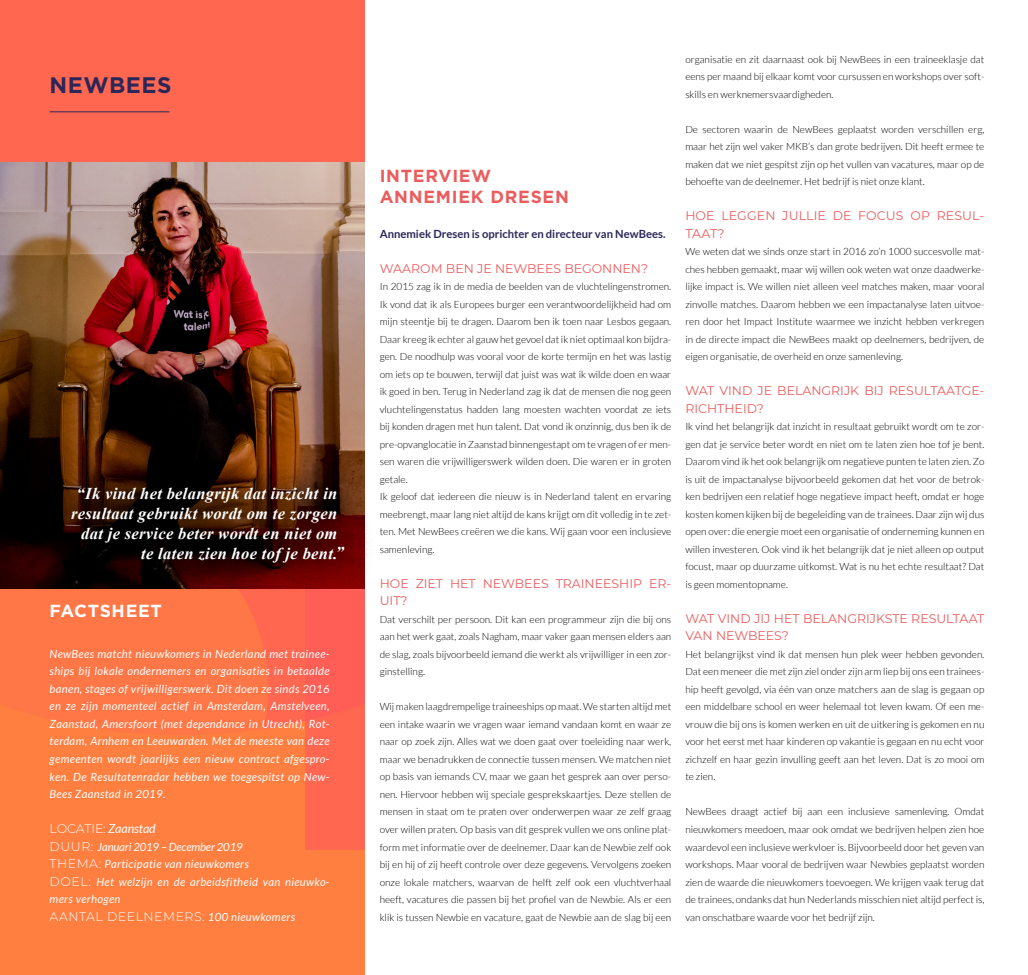
<style>
.page{position:relative;width:1028px;height:975px;background:#fff}
.page>*{position:absolute;margin:0;border:0;box-sizing:border-box;transform-origin:0 0}
.t1{font:700 22.5px "Gotham";letter-spacing:.02em;color:#2b2759}
.t2{font:700 17.5px/21px "Gotham";letter-spacing:.04em;color:#eb5c5d}
.t3{font:700 17.5px "Gotham";letter-spacing:.04em;color:#fff}
.t4{font:italic 700 16.5px "Times New Roman";letter-spacing:.02em;color:#fff}
.t5{font:12.5px/17.5px "Montserrat";color:#eb5c5d}
.t6{font:300 12.5px "Montserrat";letter-spacing:.04em;color:#fff}
.t7{font:300 12.5px "Montserrat";letter-spacing:-.005em;color:#fff}
.t8{font:italic 11.25px/17.5px "Lato";letter-spacing:.03em;color:#fff}
.t9{font:700 11.25px "Lato";color:#2b2759}
.t10{font:300 10px/17.5px "Lato";color:#000;text-align:justify}
.s1{font-family:"Lato";font-weight:400;font-style:italic}
.s2{font-family:"Montserrat";font-weight:300;font-style:normal;font-size:12.5px}
.s3{font-family:"Lato";font-weight:400;font-style:italic;font-size:11.25px}
</style>
<div class="page">
<img style="left:0;top:0;width:365px;height:974px">
<img style="left:0;top:162px;width:365px;height:426px">
<div style="left:40px;top:456px;width:336px;height:138px;background:#000;opacity:.75"></div>
<hr style="left:50px;top:112px;width:119px;height:1px;background:#2b2759">
<h1 class="t1" style="left:50px;top:70px;width:123px">NEWBEES</h1>
<h3 class="t4" style="left:77px;top:482px;width:262px">“Ik vind het belangrijk dat inzicht in</h3>
<h3 class="t4" style="left:71px;top:502px;width:268px">resultaat gebruikt wordt om te zorgen</h3>
<h3 class="t4" style="left:81px;top:522px;width:258px">dat je service beter wordt en niet om</h3>
<h3 class="t4" style="left:141px;top:541px;width:204px">te laten zien hoe tof je bent.”</h3>
<h2 class="t3" style="left:50px;top:598px;width:114px">FACTSHEET</h2>
<p class="t8" style="left:50px;top:645px;width:281px;text-align:justify">NewBees matcht nieuwkomers in Nederland met trainee&shy;ships bij lokale ondernemers en organisaties in betaalde banen, stages of vrijwilligerswerk. Dit doen ze sinds 2016 en ze zijn momenteel actief in Amsterdam, Amstelveen, Zaanstad, Amersfoort (met dependance in Utrecht), Rot&shy;terdam, Arnhem en Leeuwarden. Met de meeste van deze gemeenten wordt jaarlijks een nieuw contract afgespro&shy;ken. De Resultatenradar hebben we toegespitst op New-Bees Zaanstad in 2019.</p>
<p class="t7" style="left:50px;top:820px;width:108px">LOCATIE: <span class="s1">Zaanstad</span></p>
<p class="t8" style="left:50px;top:837px;width:281px"><span class="s2">DUUR:</span> Januari 2019 – December 2019<br><span class="s2">THEMA:</span> Participatie van nieuwkomers<br><span class="s2">DOEL:</span> Het welzijn en de arbeidsfitheid van nieuwko&shy;mers verhogen</p>
<p class="t6" style="left:50px;top:907px;width:247px">AANTAL DEELNEMERS: <span class="s3">100 nieuwkomers</span></p>
<h2 class="t2" style="left:380px;top:165px;width:191px">INTERVIEW<br>ANNEMIEK DRESEN</h2>
<p class="t9" style="left:380px;top:227px;width:287px">Annemiek Dresen is oprichter en directeur van NewBees.</p>
<p class="t5" style="left:380px;top:259px;width:270px">WAAROM BEN JE NEWBEES BEGONNEN?</p>
<p class="t10" style="left:380px;top:278px;width:293px;text-align:left">In 2015 zag ik in de media de beelden van de vluchtelingenstromen.<br>Ik vond dat ik als Europees burger een verantwoordelijkheid had om mijn steentje bij te dragen. Daarom ben ik toen naar Lesbos gegaan.<br>Daar kreeg ik echter al gauw het gevoel dat ik niet optimaal kon bijdra&shy;gen. De noodhulp was vooral voor de korte termijn en het was lastig om iets op te bouwen, terwijl dat juist was wat ik wilde doen en waar ik goed in ben. Terug in Nederland zag ik dat de mensen die nog geen vluchtelingenstatus hadden lang moesten wachten voordat ze iets bij konden dragen met hun talent. Dat vond ik onzinnig, dus ben ik de pre-opvanglocatie in Zaanstad binnengestapt om te vragen of er men&shy;sen waren die vrijwilligerswerk wilden doen. Die waren er in groten getale.<br>Ik geloof dat iedereen die nieuw is in Nederland talent en ervaring meebrengt, maar lang niet altijd de kans krijgt om dit volledig in te zet&shy;ten. Met NewBees creëren we die kans. Wij gaan voor een inclusieve samenleving.</p>
<p class="t5" style="left:380px;top:574px;width:293px">HOE ZIET HET NEWBEES TRAINEESHIP ER-<br>UIT?</p>
<p class="t10" style="left:380px;top:610px;width:293px">Dat verschilt per persoon. Dit kan een programmeur zijn die bij ons aan het werk gaat, zoals Nagham, maar vaker gaan mensen elders aan de slag, zoals bijvoorbeeld iemand die werkt als vrijwilliger in een zor&shy;ginstelling.</p>
<p class="t10" style="left:380px;top:698px;width:293px">Wij maken laagdrempelige traineeships op maat. We starten altijd met een intake waarin we vragen waar iemand vandaan komt en waar ze naar op zoek zijn. Alles wat we doen gaat over toeleiding naar werk, maar we benadrukken de connectie tussen mensen. We matchen niet op basis van iemands CV, maar we gaan het gesprek aan over perso&shy;nen. Hiervoor hebben wij speciale gesprekskaartjes. Deze stellen de mensen in staat om te praten over onderwerpen waar ze zelf graag over willen praten. Op basis van dit gesprek vullen we ons online plat&shy;form met informatie over de deelnemer. Daar kan de Newbie zelf ook bij en hij of zij heeft controle over deze gegevens. Vervolgens zoeken onze lokale matchers, waarvan de helft zelf ook een vluchtverhaal heeft, vacatures die passen bij het profiel van de Newbie. Als er een klik is tussen Newbie en vacature, gaat de Newbie aan de slag bij een</p>
<p class="t10" style="left:685px;top:50px;width:300px">organisatie en zit daarnaast ook bij NewBees in een traineeklasje dat eens per maand bij elkaar komt voor cursussen en workshops over soft&shy;skills en werknemersvaardigheden.</p>
<p class="t10" style="left:685px;top:120px;width:300px">De sectoren waarin de NewBees geplaatst worden verschillen erg, maar het zijn wel vaker MKB’s dan grote bedrijven. Dit heeft ermee te maken dat we niet gespitst zijn op het vullen van vacatures, maar op de behoefte van de deelnemer. Het bedrijf is niet onze klant.</p>
<p class="t5" style="left:685px;top:206px;width:300px">HOE LEGGEN JULLIE DE FOCUS OP RESUL-<br>TAAT?</p>
<p class="t10" style="left:685px;top:243px;width:300px">We weten dat we sinds onze start in 2016 zo’n 1000 succesvolle mat&shy;ches hebben gemaakt, maar wij willen ook weten wat onze daadwerke&shy;lijke impact is. We willen niet alleen veel matches maken, maar vooral zinvolle matches. Daarom hebben we een impactanalyse laten uitvoe&shy;ren door het Impact Institute waarmee we inzicht hebben verkregen in de directe impact die NewBees maakt op deelnemers, bedrijven, de eigen organisatie, de overheid en onze samenleving.</p>
<p class="t5" style="left:685px;top:381px;width:300px">WAT VIND JE BELANGRIJK BIJ RESULTAATGE-<br>RICHTHEID?</p>
<p class="t10" style="left:685px;top:418px;width:300px">Ik vind het belangrijk dat inzicht in resultaat gebruikt wordt om te zor&shy;gen dat je service beter wordt en niet om te laten zien hoe tof je bent.<br>Daarom vind ik het ook belangrijk om negatieve punten te laten zien. Zo is uit de impactanalyse bijvoorbeeld gekomen dat het voor de betrok&shy;ken bedrijven een relatief hoge negatieve impact heeft, omdat er hoge kosten komen kijken bij de begeleiding van de trainees. Daar zijn wij dus open over: die energie moet een organisatie of onderneming kunnen en willen investeren. Ook vind ik het belangrijk dat je niet alleen op output focust, maar op duurzame uitkomst. Wat is nu het echte resultaat? Dat is geen momentopname.</p>
<p class="t5" style="left:685px;top:609px;width:300px">WAT VIND JIJ HET BELANGRIJKSTE RESULTAAT<br>VAN NEWBEES?</p>
<p class="t10" style="left:685px;top:645px;width:300px">Het belangrijkst vind ik dat mensen hun plek weer hebben gevonden.<br>Dat een meneer die met zijn ziel onder zijn arm liep bij ons een trainees&shy;hip heeft gevolgd, via één van onze matchers aan de slag is gegaan op een middelbare school en weer helemaal tot leven kwam. Of een me&shy;vrouw die bij ons is komen werken en uit de uitkering is gekomen en nu voor het eerst met haar kinderen op vakantie is gegaan en nu echt voor zichzelf en haar gezin invulling geeft aan het leven. Dat is zo mooi om te zien.</p>
<p class="t10" style="left:685px;top:803px;width:300px">NewBees draagt actief bij aan een inclusieve samenleving. Omdat nieuwkomers meedoen, maar ook omdat we bedrijven helpen zien hoe waardevol een inclusieve werkvloer is. Bijvoorbeeld door het geven van workshops. Maar vooral de bedrijven waar Newbies geplaatst worden zien de waarde die nieuwkomers toevoegen. We krijgen vaak terug dat de trainees, ondanks dat hun Nederlands misschien niet altijd perfect is, van onschatbare waarde voor het bedrijf zijn.</p>
</div>
